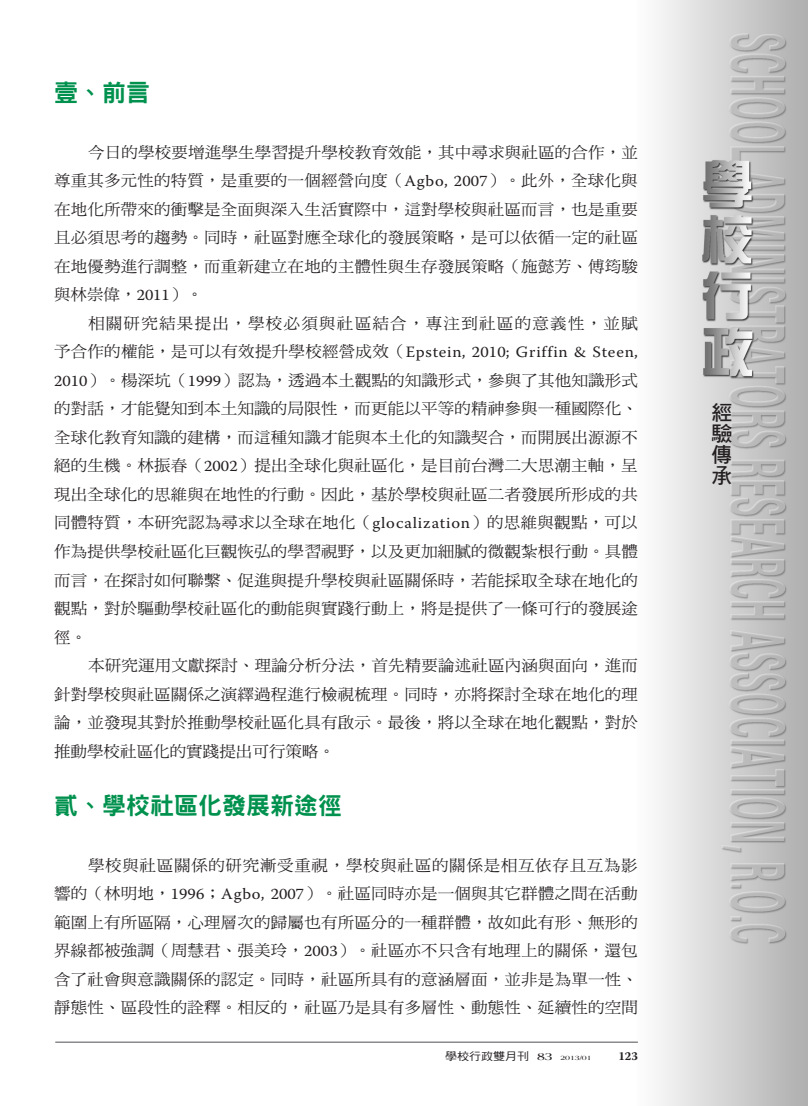
<style>
.page{position:relative;width:808px;height:1106px;background:#fff}
.page>*{position:absolute;margin:0;border:0;box-sizing:border-box;transform-origin:0 0}
.Heading_1{font:24px "DF Hei Std W9";color:#00914e}
.t1{font:21px/21px "DF Hei Std W7";color:#231f20;text-align:justify}
.Body_Text_Indent{font:15.75px/28.5px "DF Ming Std W5";letter-spacing:.01em;color:#231f20;text-align:justify;scale:1.05 1}
.t2{font:700 12px "Warnock Pro";color:#231f20}
.t3{font:10.8px "DF Hei Std W5";color:#231f20;scale:1.11 1}
.s1{font-family:"Warnock Pro"}
.s2{font-family:"Americana Std";font-weight:700}
.s3{font-family:"Americana Std";font-weight:700;font-size:6.75px}
</style>
<div class="page">
<img style="left:659px;top:0;width:149px;height:1106px">
<hr style="left:55px;top:1041px;width:583px;height:1px;background:#6c6d70">
<p class="Heading_1" style="left:54px;top:79px;width:97px">壹、前言</p>
<p class="Body_Text_Indent" style="left:54px;top:138px;width:558px;text-indent:34px">今日的學校要增進學生學習提升學校教育效能，其中尋求與社區的合作，並尊重其多元性的特質，是重要的一個經營向度（<span class="s1">Agbo, 2007</span>）。此外，全球化與在地化所帶來的衝擊是全面與深入生活實際中，這對學校與社區而言，也是重要且必須思考的趨勢。同時，社區對應全球化的發展策略，是可以依循一定的社區在地優勢進行調整，而重新建立在地的主體性與生存發展策略（施懿芳、傅筠駿與林崇偉，<span class="s1">2011</span>）。</p>
<p class="Body_Text_Indent" style="left:54px;top:309px;width:558px;text-indent:34px">相關研究結果提出，學校必須與社區結合，專注到社區的意義性，並賦予合作的權能，是可以有效提升學校經營成效（<span class="s1">Epstein, 2010; Griffin &amp; Steen, 2010</span>）。楊深坑（<span class="s1">1999</span>）認為，透過本土觀點的知識形式，參與了其他知識形式的對話，才能覺知到本土知識的局限性，而更能以平等的精神參與一種國際化、全球化教育知識的建構，而這種知識才能與本土化的知識契合，而開展出源源不絕的生機。林振春（<span class="s1">2002</span>）提出全球化與社區化，是目前台灣二大思潮主軸，呈現出全球化的思維與在地性的行動。因此，基於學校與社區二者發展所形成的共同體特質，本研究認為尋求以全球在地化（<span class="s1">glocalization</span>）的思維與觀點，可以作為提供學校社區化巨觀恢弘的學習視野，以及更加細膩的微觀紮根行動。具體而言，在探討如何聯繫、促進與提升學校與社區關係時，若能採取全球在地化的觀點，對於驅動學校社區化的動能與實踐行動上，將是提供了一條可行的發展途徑。</p>
<p class="Body_Text_Indent" style="left:54px;top:651px;width:558px;text-indent:34px">本研究運用文獻探討、理論分析分法，首先精要論述社區內涵與面向，進而針對學校與社區關係之演繹過程進行檢視梳理。同時，亦將探討全球在地化的理論，並發現其對於推動學校社區化具有啟示。最後，將以全球在地化觀點，對於推動學校社區化的實踐提出可行策略。</p>
<p class="Heading_1" style="left:54px;top:792px;width:289px">貳、學校社區化發展新途徑</p>
<p class="Body_Text_Indent" style="left:54px;top:850px;width:558px;text-indent:34px">學校與社區關係的研究漸受重視，學校與社區的關係是相互依存且互為影響的（林明地，<span class="s1">1996</span>；<span class="s1">Agbo, 2007</span>）。社區同時亦是一個與其它群體之間在活動範圍上有所區隔，心理層次的歸屬也有所區分的一種群體，故如此有形、無形的界線都被強調（周慧君、張美玲，<span class="s1">2003</span>）。社區亦不只含有地理上的關係，還包含了社會與意識關係的認定。同時，社區所具有的意涵層面，並非是為單一性、靜態性、區段性的詮釋。相反的，社區乃是具有多層性、動態性、延續性的空間</p>
<p class="t3" style="left:445px;top:1049px;width:133px">學校行政雙月刊 <span class="s2">83</span> <span class="s3">2013/01</span></p>
<p class="t2" style="left:618px;top:1048px;width:21px">123</p>
<h2 class="t1" style="left:711px;top:402px;width:22px">經驗傳承</h2>
</div>
